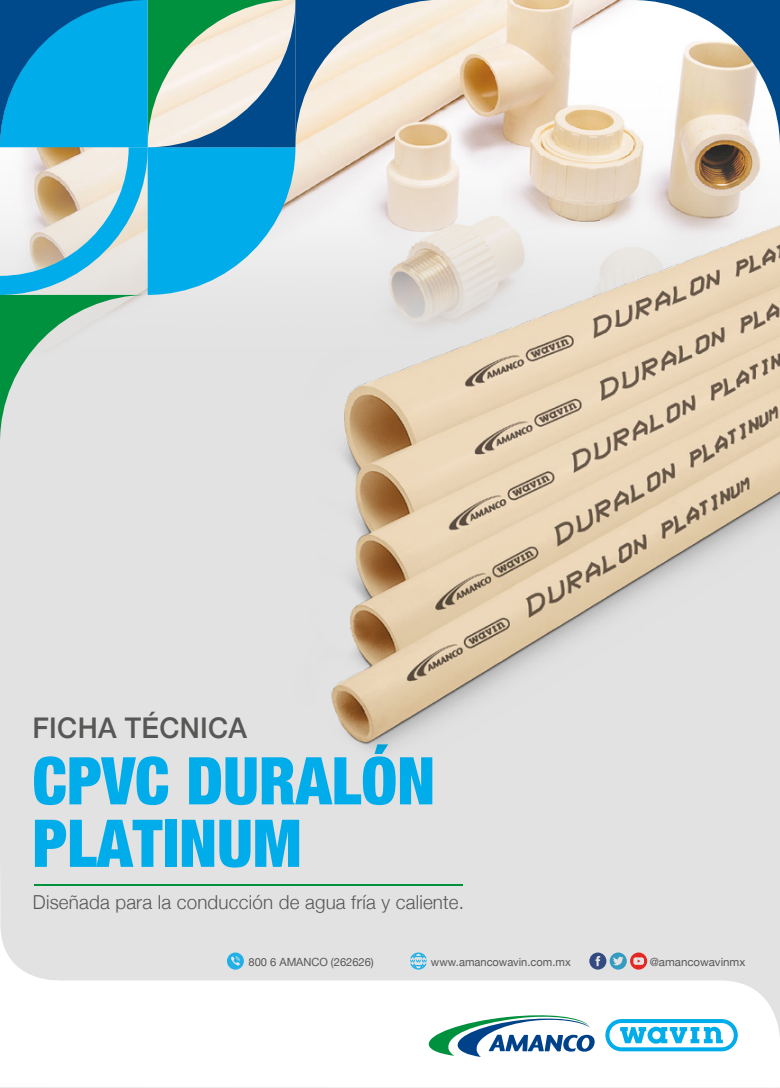
<style>
.page{position:relative;width:780px;height:1088px;background:#e2e2e2}
.page>*{position:absolute;margin:0;border:0;box-sizing:border-box;transform-origin:0 0}
.t1{font:900 condensed 65.88px/62.5px "Helvetica Neue";color:#00ace9}
.t2{font:500 28.5px "Helvetica Neue";letter-spacing:.01em;color:#575756}
.t3{font:300 19.25px "Helvetica Neue";letter-spacing:.01em;color:#575756}
.t4{font:11.25px "Helvetica Neue";color:#575756}
</style>
<div class="page">
<img style="left:443px;top:0;width:337px;height:201px">
<svg style="left:0;top:884px;width:780px;height:203px"></svg>
<svg style="left:427px;top:1012px;width:168px;height:45px;background:#a9c8cf"></svg>
<svg style="left:605px;top:1019px;width:132px;height:32px;background:#7fd5f3"></svg>
<div style="left:227px;top:952px;width:17px;height:17px;background:#21b1e7;border-radius:50%"></div>
<svg style="left:231px;top:956px;width:9px;height:9px"></svg>
<svg style="left:589px;top:952px;width:58px;height:17px"></svg>
<svg style="left:410px;top:952px;width:17px;height:17px"></svg>
<svg style="left:632px;top:0;width:148px;height:148px;background:#bec6cb"></svg>
<svg style="left:0;top:0;width:443px;height:439px;background:#78b7c6"></svg>
<hr style="left:34px;top:884px;width:428px;height:1px;background:#00913e">
<img style="left:13px;top:201px;width:767px;height:549px">
<h2 class="t2" style="left:33px;top:705px;width:216px">FICHA TÉCNICA</h2>
<h1 class="t1" style="left:33px;top:746px;width:404px">CPVC DURALÓN<br>PLATINUM</h1>
<h3 class="t3" style="left:33px;top:886px;width:432px">Diseñada para la conducción de agua fría y caliente.</h3>
<p class="t4" style="left:248px;top:953px;width:127px">800 6 AMANCO (262626)</p>
<p class="t4" style="left:431px;top:953px;width:141px">www.amancowavin.com.mx</p>
<p class="t4" style="left:649px;top:953px;width:97px">@amancowavinmx</p>
</div>
